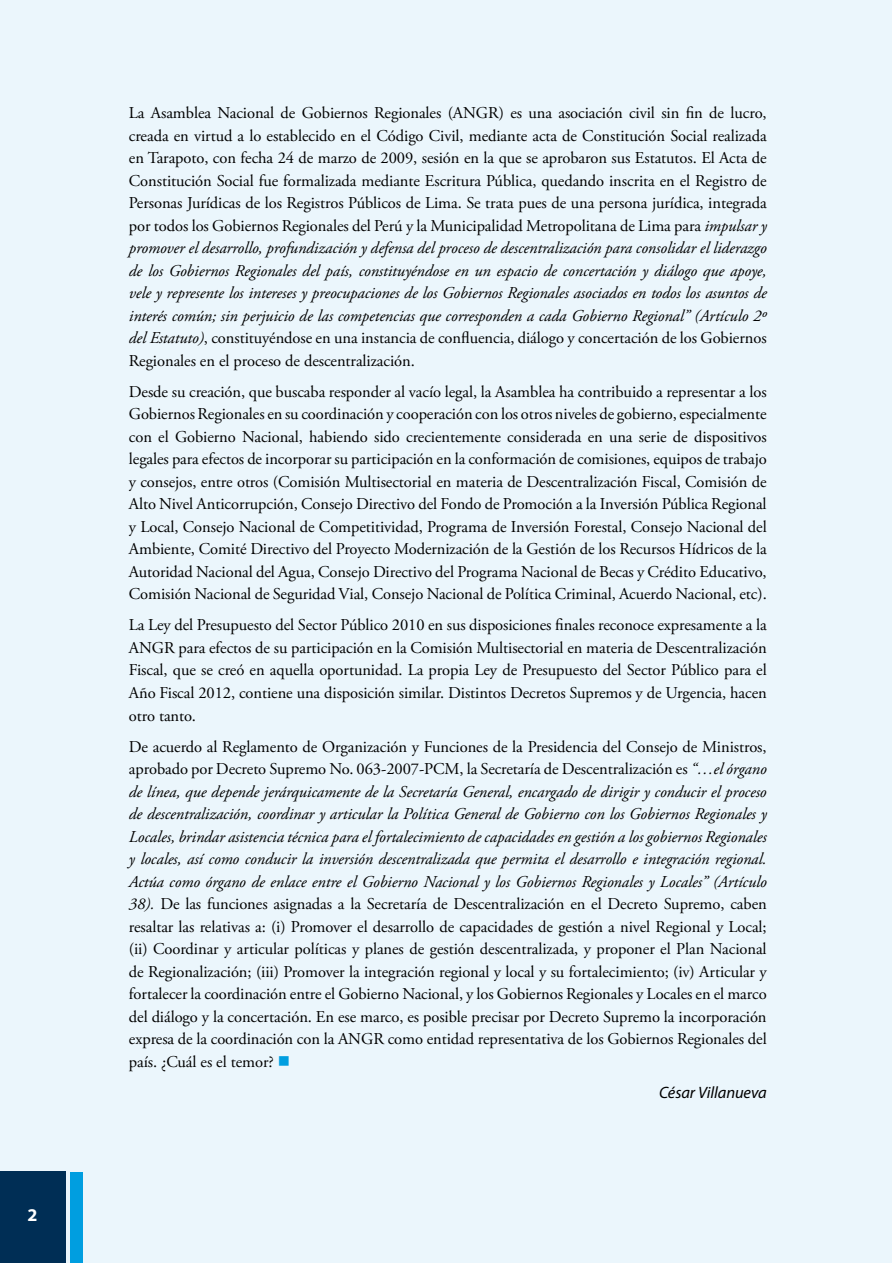
<style>
.page{position:relative;width:893px;height:1263px;background:#fff}
.page>*{position:absolute;margin:0;border:0;box-sizing:border-box;transform-origin:0 0}
.t1{font:700 18px "Myriad Pro";color:#fff}
.t2{font:16.5px/22.5px "Adobe Garamond Pro";letter-spacing:-.005em;color:#000;text-align:justify}
.t3{font:italic 16.5px "Myriad Pro";letter-spacing:-.005em;color:#000}
.s1{font-style:italic}
.s2{color:#009ee0}
</style>
<div class="page">
<div style="left:0;top:0;width:892px;height:1263px;background:#ebf6fc"></div>
<div style="left:0;top:1171px;width:66px;height:92px;background:#002e55"></div>
<div style="left:70px;top:1171px;width:13px;height:92px;background:#009ee0"></div>
<p class="t1" style="left:28px;top:1203px;width:11px">2</p>
<p class="t2" style="left:129px;top:102px;width:639px">La Asamblea Nacional de Gobiernos Regionales (ANGR) es una asociación civil sin fin de lucro, creada en virtud a lo establecido en el Código Civil, mediante acta de Constitución Social realizada en Tarapoto, con fecha 24 de marzo de 2009, sesión en la que se aprobaron sus Estatutos. El Acta de Constitución Social fue formalizada mediante Escritura Pública, quedando inscrita en el Registro de Personas Jurídicas de los Registros Públicos de Lima. Se trata pues de una persona jurídica, integrada por todos los Gobiernos Regionales del Perú y la Municipalidad Metropolitana de Lima para <span class="s1">impulsar y promover el desarrollo, profundización y defensa del proceso de descentralización para consolidar el liderazgo de los Gobiernos Regionales del país, constituyéndose en un espacio de concertación y diálogo que apoye, vele y represente los intereses y preocupaciones de los Gobiernos Regionales asociados en todos los asuntos de interés común; sin perjuicio de las competencias que corresponden a cada Gobierno Regional” (Artículo 2º del Estatuto)</span>, constituyéndose en una instancia de confluencia, diálogo y concertación de los Gobiernos Regionales en el proceso de descentralización.</p>
<p class="t2" style="left:129px;top:381px;width:639px">Desde su creación, que buscaba responder al vacío legal, la Asamblea ha contribuido a representar a los Gobiernos Regionales en su coordinación y cooperación con los otros niveles de gobierno, especialmente con el Gobierno Nacional, habiendo sido crecientemente considerada en una serie de dispositivos legales para efectos de incorporar su participación en la conformación de comisiones, equipos de trabajo y consejos, entre otros (Comisión Multisectorial en materia de Descentralización Fiscal, Comisión de Alto Nivel Anticorrupción, Consejo Directivo del Fondo de Promoción a la Inversión Pública Regional y Local, Consejo Nacional de Competitividad, Programa de Inversión Forestal, Consejo Nacional del Ambiente, Comité Directivo del Proyecto Modernización de la Gestión de los Recursos Hídricos de la Autoridad Nacional del Agua, Consejo Directivo del Programa Nacional de Becas y Crédito Educativo, Comisión Nacional de Seguridad Vial, Consejo Nacional de Política Criminal, Acuerdo Nacional, etc).</p>
<p class="t2" style="left:129px;top:614px;width:639px">La Ley del Presupuesto del Sector Público 2010 en sus disposiciones finales reconoce expresamente a la ANGR para efectos de su participación en la Comisión Multisectorial en materia de Descentralización Fiscal, que se creó en aquella oportunidad. La propia Ley de Presupuesto del Sector Público para el Año Fiscal 2012, contiene una disposición similar. Distintos Decretos Supremos y de Urgencia, hacen otro tanto.</p>
<p class="t2" style="left:129px;top:736px;width:639px">De acuerdo al Reglamento de Organización y Funciones de la Presidencia del Consejo de Ministros, aprobado por Decreto Supremo No. 063-2007-PCM, la Secretaría de Descentralización es <span class="s1">“…el órgano de línea, que depende jerárquicamente de la Secretaría General, encargado de dirigir y conducir el proceso de descentralización, coordinar y articular la Política General de Gobierno con los Gobiernos Regionales y Locales, brindar asistencia técnica para el fortalecimiento de capacidades en gestión a los gobiernos Regionales y locales, así como conducir la inversión descentralizada que permita el desarrollo e integración regional.<br>Actúa como órgano de enlace entre el Gobierno Nacional y los Gobiernos Regionales y Locales” (Artículo 38).</span> De las funciones asignadas a la Secretaría de Descentralización en el Decreto Supremo, caben resaltar las relativas a: (i) Promover el desarrollo de capacidades de gestión a nivel Regional y Local; (ii) Coordinar y articular políticas y planes de gestión descentralizada, y proponer el Plan Nacional de Regionalización; (iii) Promover la integración regional y local y su fortalecimiento; (iv) Articular y fortalecer la coordinación entre el Gobierno Nacional, y los Gobiernos Regionales y Locales en el marco del diálogo y la concertación. En ese marco, es posible precisar por Decreto Supremo la incorporación expresa de la coordinación con la ANGR como entidad representativa de los Gobiernos Regionales del país. ¿Cuál es el temor? <span class="s2">■</span></p>
<p class="t3" style="left:659px;top:1082px;width:109px">César Villanueva</p>
</div>
